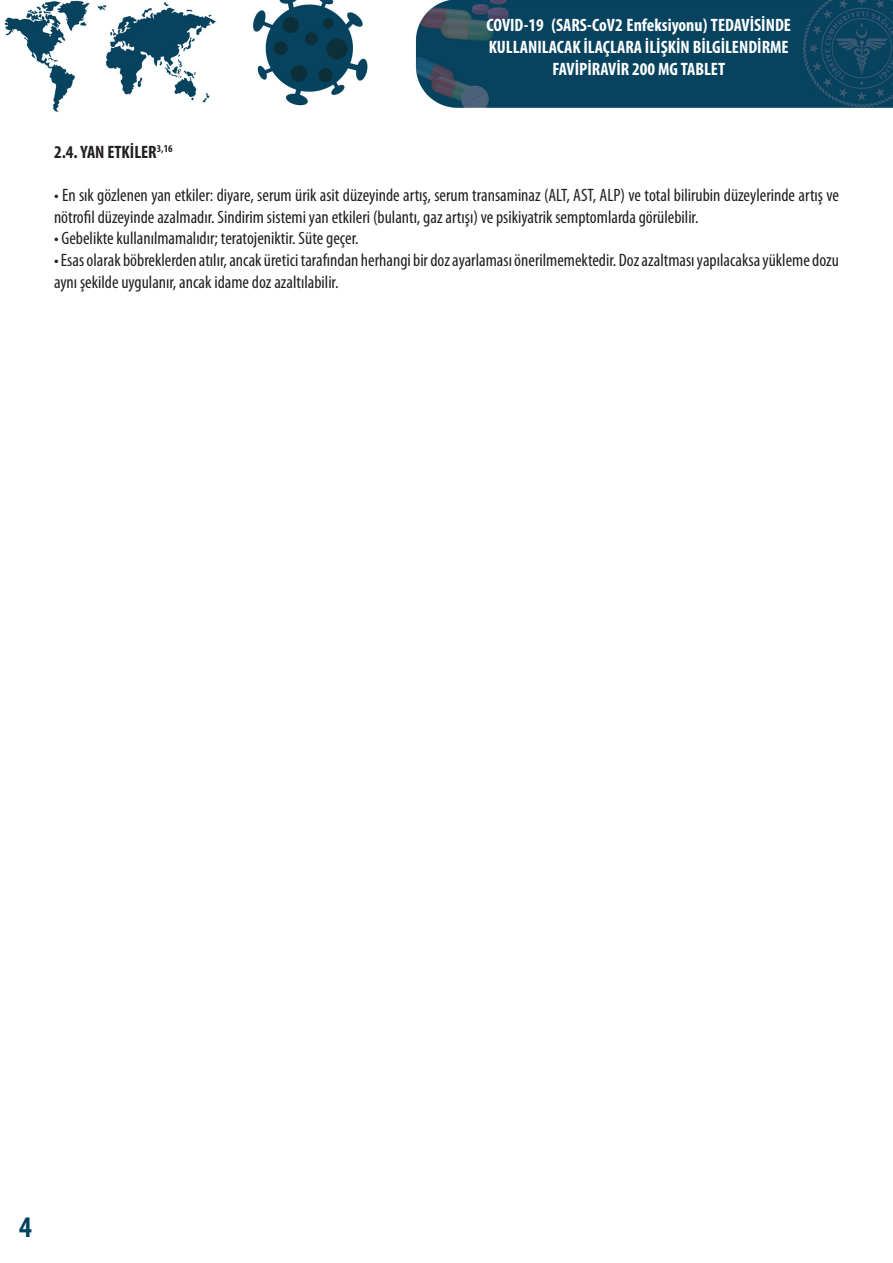
<style>
.page{position:relative;width:893px;height:1263px;background:#fff}
.page>*{position:absolute;margin:0;border:0;box-sizing:border-box;transform-origin:0 0}
.t1{font:700 condensed 30px "Myriad Pro";color:#02435e}
.t2{font:condensed 18px/21.6px "Myriad Pro";color:#231f20}
.t3{font:700 condensed 18px/21.6px "Myriad Pro";color:#fff;text-align:center}
.t4{font:700 condensed 18px "Myriad Pro";color:#231f20}
</style>
<div class="page">
<img style="left:4px;top:0;width:889px;height:112px">
<p class="t3" style="left:486px;top:14px;width:306px">COVID-19 (SARS-CoV2 Enfeksiyonu) TEDAVİSİNDE<br>KULLANILACAK İLAÇLARA İLİŞKİN BİLGİLENDİRME<br>FAVİPİRAVİR 200 MG TABLET</p>
<p class="t4" style="left:54px;top:141px;width:120px">2.4. YAN ETKİLER<sup>3,16</sup></p>
<p class="t2" style="left:54px;top:184px;width:787px">• En sık gözlenen yan etkiler: diyare, serum ürik asit düzeyinde artış, serum transaminaz (ALT, AST, ALP) ve total bilirubin düzeylerinde artış ve nötrofil düzeyinde azalmadır. Sindirim sistemi yan etkileri (bulantı, gaz artışı) ve psikiyatrik semptomlarda görülebilir.</p>
<p class="t2" style="left:54px;top:228px;width:306px">• Gebelikte kullanılmamalıdır; teratojeniktir. Süte geçer.</p>
<p class="t2" style="left:54px;top:249px;width:786px">• Esas olarak böbreklerden atılır, ancak üretici tarafından herhangi bir doz ayarlaması önerilmemektedir. Doz azaltması yapılacaksa yükleme dozu aynı şekilde uygulanır, ancak idame doz azaltılabilir.</p>
<p class="t1" style="left:19px;top:1209px;width:14px">4</p>
</div>
